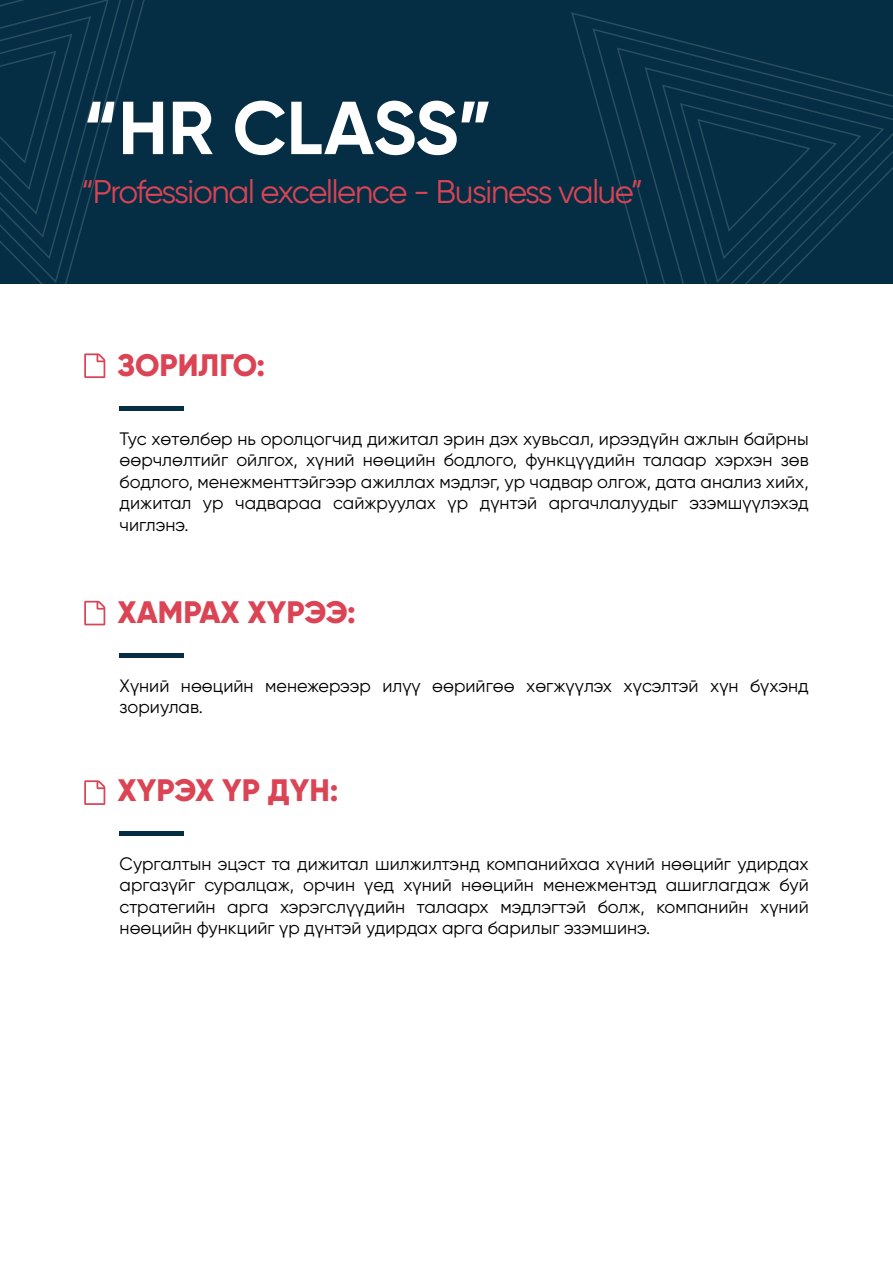
<style>
.page{position:relative;width:893px;height:1263px;background:#fff}
.page>*{position:absolute;margin:0;border:0;box-sizing:border-box;transform-origin:0 0}
.t1{font:700 74.85px "GIP";letter-spacing:-.01em;color:#fff}
.t2{font:32.7px "GIP";letter-spacing:-.04em;color:#db4455}
.t3{font:800 31.05px "GIP";color:#db4455}
.t4{font:18px/21.6px "GIP";color:#000;text-align:justify}
</style>
<div class="page">
<div style="left:0;top:0;width:893px;height:284px;background:#052e44"></div>
<svg style="left:0;top:0;width:145px;height:284px"></svg>
<svg style="left:571px;top:12px;width:322px;height:272px"></svg>
<hr style="left:120px;top:406px;width:64px;height:4px;background:#052e44">
<hr style="left:120px;top:653px;width:64px;height:4px;background:#052e44">
<hr style="left:120px;top:831px;width:64px;height:4px;background:#052e44">
<svg style="left:84px;top:353px;width:21px;height:25px"></svg>
<svg style="left:84px;top:601px;width:21px;height:24px"></svg>
<svg style="left:84px;top:780px;width:21px;height:25px"></svg>
<h1 class="t1" style="left:84px;top:81px;width:410px">“HR CLASS”</h1>
<h2 class="t2" style="left:82px;top:171px;width:563px">“Professional excellence - Business value”</h2>
<h3 class="t3" style="left:118px;top:346px;width:149px">ЗОРИЛГО:</h3>
<p class="t4" style="left:120px;top:427px;width:691px">Тус хөтөлбөр нь оролцогчид дижитал эрин дэх хувьсал, ирээдүйн ажлын байрны өөрчлөлтийг ойлгох, хүний нөөцийн бодлого, функцүүдийн талаар хэрхэн зөв бодлого, менежменттэйгээр ажиллах мэдлэг, ур чадвар олгож, дата анализ хийх, дижитал ур чадвараа сайжруулах үр дүнтэй аргачлалуудыг эзэмшүүлэхэд чиглэнэ.</p>
<h3 class="t3" style="left:118px;top:592px;width:240px">ХАМРАХ ХҮРЭЭ:</h3>
<p class="t4" style="left:120px;top:674px;width:691px">Хүний нөөцийн менежерээр илүү өөрийгөө хөгжүүлэх хүсэлтэй хүн бүхэнд зориулав.</p>
<h3 class="t3" style="left:118px;top:771px;width:222px">ХҮРЭХ ҮР ДҮН:</h3>
<p class="t4" style="left:120px;top:852px;width:691px">Сургалтын эцэст та дижитал шилжилтэнд компанийхаа хүний нөөцийг удирдах аргазүйг суралцаж, орчин үед хүний нөөцийн менежментэд ашиглагдаж буй стратегийн арга хэрэгслүүдийн талаарх мэдлэгтэй болж, компанийн хүний нөөцийн функцийг үр дүнтэй удирдах арга барилыг эзэмшинэ.</p>
</div>
